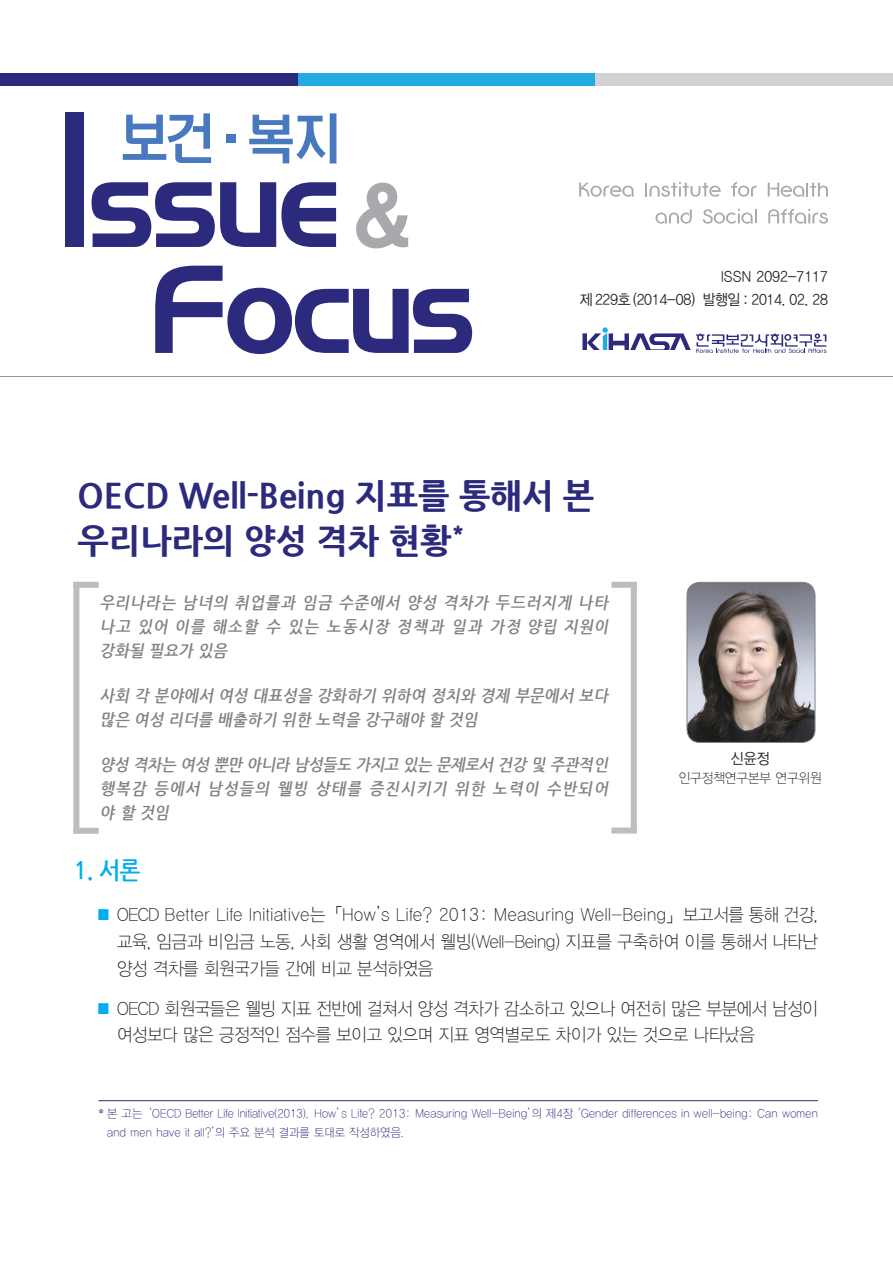
<style>
.page{position:relative;width:893px;height:1263px;background:#fff}
.page>*{position:absolute;margin:0;border:0;box-sizing:border-box;transform-origin:0 0}
.t1{font:800 34.5px "Nanum Gothic";color:#2c2a7c}
.t2{font:700 24px "Nanum Gothic";color:#00aeef;scale:.93 1}
.ㅁ단락{font:18px/27px "YDIYGO310";letter-spacing:-.015em;color:#231f20;text-align:justify;scale:.93 1}
.t3{font:italic 700 16.5px/24px "Nanum Gothic";letter-spacing:.025em;color:#808285;scale:.93 1}
.t4{font:italic 700 16.5px/24px "Nanum Gothic";letter-spacing:.065em;color:#808285;scale:.93 1}
.t5{font:15px "YDIYGO320";letter-spacing:-.02em;color:#231f20;scale:.93 1}
.t6{font:15px "YDIYGO320";color:#231f20;scale:.93 1}
.t7{font:13.5px "YDIYGO310";color:#231f20;scale:.93 1}
.t8{font:12px/19.5px "YDIYGO310";letter-spacing:.03em;color:#2c2a7c;scale:.93 1}
.s1{color:#00aeef}
.s2{font-family:"Times New Roman";font-weight:700}
</style>
<div class="page">
<div style="left:73px;top:582px;width:26px;height:6px;background:#bcbdc0"></div>
<div style="left:73px;top:582px;width:6px;height:251px;background:#bcbdc0"></div>
<div style="left:73px;top:828px;width:26px;height:6px;background:#bcbdc0"></div>
<div style="left:611px;top:582px;width:26px;height:6px;background:#bcbdc0"></div>
<div style="left:631px;top:582px;width:6px;height:251px;background:#bcbdc0"></div>
<div style="left:611px;top:827px;width:26px;height:6px;background:#bcbdc0"></div>
<hr style="left:0;top:376px;width:893px;height:1px;background:#939598">
<div style="left:595px;top:73px;width:298px;height:12px;background:#d1d2d4"></div>
<div style="left:298px;top:73px;width:297px;height:12px;background:#24aae1"></div>
<div style="left:0;top:73px;width:298px;height:12px;background:#2c2a7c"></div>
<svg style="left:123px;top:113px;width:88px;height:50px"></svg>
<div style="left:226px;top:134px;width:9px;height:9px;background:#4879be"></div>
<svg style="left:249px;top:113px;width:87px;height:51px"></svg>
<div style="left:65px;top:112px;width:19px;height:135px;background:#2c2a7c"></div>
<svg style="left:92px;top:182px;width:244px;height:65px"></svg>
<svg style="left:356px;top:183px;width:52px;height:65px"></svg>
<svg style="left:155px;top:266px;width:317px;height:88px"></svg>
<svg style="left:582px;top:327px;width:244px;height:26px"></svg>
<hr style="left:581px;top:350px;width:112px;height:1px;background:#fff">
<hr style="left:581px;top:351px;width:112px;height:1px;background:#fff">
<hr style="left:581px;top:352px;width:112px;height:1px;background:#fff">
<svg style="left:579px;top:183px;width:55px;height:14px"></svg>
<svg style="left:645px;top:182px;width:76px;height:15px"></svg>
<svg style="left:731px;top:182px;width:26px;height:15px"></svg>
<svg style="left:768px;top:183px;width:60px;height:14px"></svg>
<svg style="left:655px;top:210px;width:37px;height:14px"></svg>
<svg style="left:703px;top:209px;width:54px;height:15px"></svg>
<svg style="left:768px;top:209px;width:60px;height:15px"></svg>
<img style="left:687px;top:582px;width:128px;height:160px">
<div style="left:687px;top:582px;width:128px;height:161px;border:1px solid #808285;border-radius:13px"></div>
<hr style="left:99px;top:1100px;width:719px;height:1px;background:#2c2a7c">
<p class="t6" style="left:721px;top:269px;width:116px">ISSN 2092-7117</p>
<p class="t5" style="left:580px;top:291px;width:268px">제 229호 (2014-08) 발행일 : 2014. 02. 28</p>
<p class="t1" style="left:77px;top:478px;width:518px">OECD Well-Being 지표를 통해서 본</p>
<p class="t1" style="left:77px;top:522px;width:389px">우리나라의 양성 격차 현황<sup>*</sup></p>
<p class="t4" style="left:100px;top:591px;width:551px">우리나라는 남녀의 취업률과 임금 수준에서 양성 격차가 두드러지게 나타 나고 있어 이를 해소할 수 있는 노동시장 정책과 일과 가정 양립 지원이 강화될 필요가 있음</p>
<p class="t3" style="left:100px;top:684px;width:548px">사회 각 분야에서 여성 대표성을 강화하기 위하여 정치와 경제 부문에서 보다 많은 여성 리더를 배출하기 위한 노력을 강구해야 할 것임</p>
<p class="t3" style="left:100px;top:753px;width:551px;text-align:justify">양성 격차는 여성 뿐만 아니라 남성들도 가지고 있는 문제로서 건강 및 주관적인 행복감 등에서 남성들의 웰빙 상태를 증진시키기 위한 노력이 수반되어 야 할 것임</p>
<p class="t5" style="left:731px;top:750px;width:43px">신윤정</p>
<p class="t7" style="left:679px;top:771px;width:155px">인구정책연구본부 연구위원</p>
<p class="t2" style="left:74px;top:858px;width:73px">1. 서론</p>
<p class="ㅁ단락" style="left:117px;top:901px;width:755px;text-indent:-22px"><span class="s1">■</span> OECD Better Life Initiative는「How’s Life? 2013: Measuring Well-Being」보고서를 통해 건강, 교육, 임금과 비임금 노동, 사회 생활 영역에서 웰빙(Well-Being) 지표를 구축하여 이를 통해서 나타난 양성 격차를 회원국가들 간에 비교 분석하였음</p>
<p class="ㅁ단락" style="left:117px;top:996px;width:755px;line-height:25.5px;text-indent:-22px"><span class="s1">■</span> OECD 회원국들은 웰빙 지표 전반에 걸쳐서 양성 격차가 감소하고 있으나 여전히 많은 부분에서 남성이 여성보다 많은 긍정적인 점수를 보이고 있으며 지표 영역별로도 차이가 있는 것으로 나타났음</p>
<p class="t8" style="left:107px;top:1104px;width:765px;text-indent:-9px"><span class="s2">*</span> 본 고는‘OECD Better Life Initiative(2013). How’s Life? 2013: Measuring Well-Being’의 제4장‘Gender differences in well-being: Can women and men have it all?’의 주요 분석 결과를 토대로 작성하였음.</p>
</div>
